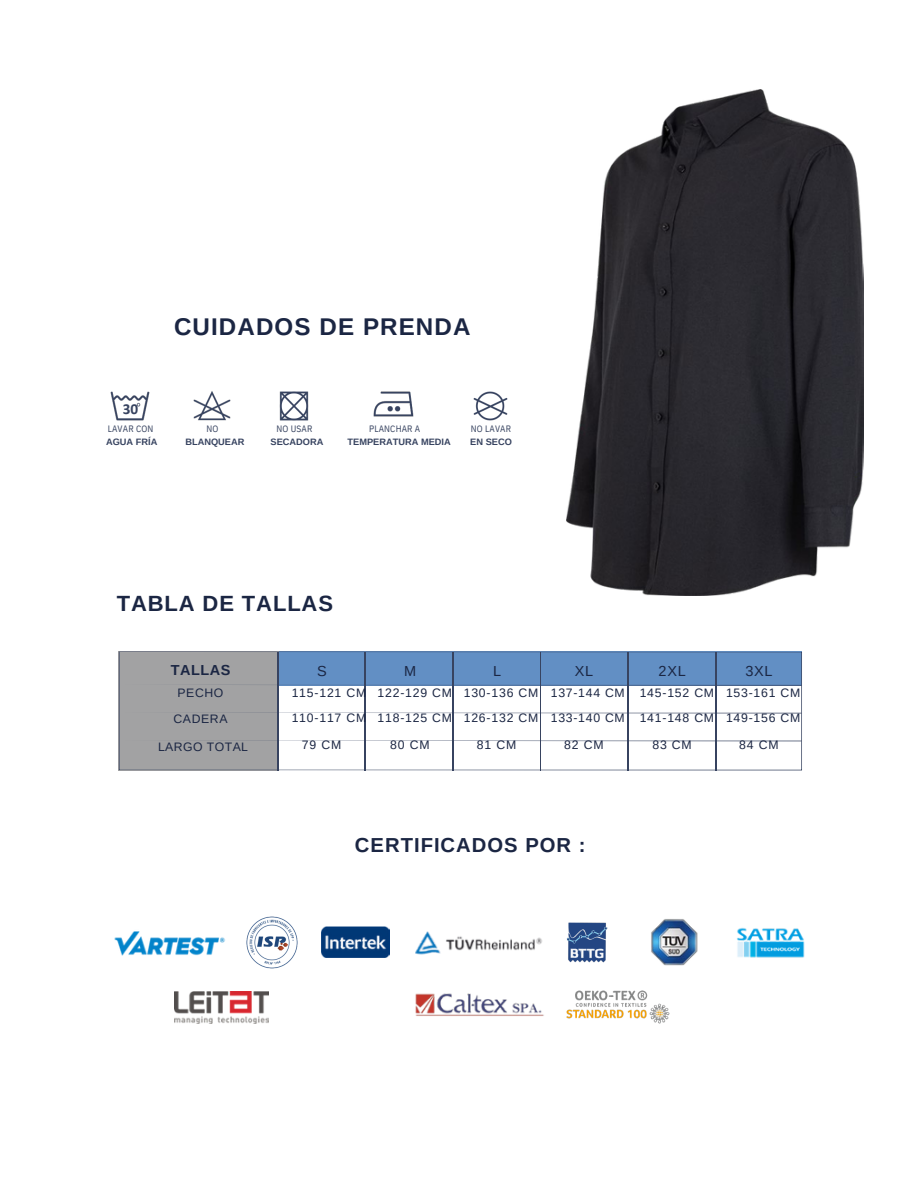
<style>
.page{position:relative;width:918px;height:1188px;background:#fff}
.page>*{position:absolute;margin:0;border:0;box-sizing:border-box;transform-origin:0 0}
.t1{font:700 24.15px "Arimo";letter-spacing:.045em;color:#1b2643}
.t2{font:700 22.05px "Arimo";letter-spacing:.04em;color:#1b2643}
.t3{font:700 20.25px "Arimo";letter-spacing:.05em;color:#1b2643}
.t4{font:700 15.3px "Calibri";color:#374360}
.t5{font:14.55px "Arimo";letter-spacing:.05em;color:#1b2643}
.t6{font:700 14.55px "Arimo";letter-spacing:.035em;color:#1b2643}
.t7{font:12.3px/24.8px "Arimo";letter-spacing:.065em;color:#1b2643}
.t8{font:12.3px "Arimo";letter-spacing:.035em;color:#1b2643}
.t9{font:700 9.3px "Arimo";color:#374360}
.t10{font:9.3px "IBM Plex Sans Cond";letter-spacing:.02em;color:#374360}
</style>
<div class="page">
<img style="left:566px;top:990px;width:104px;height:34px">
<img style="left:415px;top:993px;width:129px;height:23px">
<img style="left:174px;top:991px;width:95px;height:33px">
<img style="left:246px;top:916px;width:52px;height:53px">
<img style="left:737px;top:927px;width:68px;height:31px">
<img style="left:322px;top:926px;width:67px;height:32px">
<img style="left:566px;top:922px;width:42px;height:41px">
<img style="left:114px;top:931px;width:111px;height:25px">
<img style="left:415px;top:931px;width:127px;height:24px">
<img style="left:651px;top:919px;width:46px;height:47px">
<img style="left:110px;top:391px;width:40px;height:30px">
<img style="left:193px;top:391px;width:38px;height:30px">
<img style="left:279px;top:391px;width:30px;height:30px">
<img style="left:373px;top:391px;width:41px;height:26px">
<img style="left:473px;top:391px;width:35px;height:30px">
<svg style="left:119px;top:652px;width:683px;height:118px"></svg>
<img style="left:566px;top:90px;width:297px;height:505px">
<h1 class="t1" style="left:174px;top:313px;width:298px">CUIDADOS DE PRENDA</h1>
<p class="t4" style="left:123px;top:403px;width:17px">30</p>
<p class="t10" style="left:108px;top:422px;width:47px">LAVAR CON</p>
<h3 class="t9" style="left:106px;top:437px;width:53px">AGUA FRÍA</h3>
<h3 class="t10" style="left:207px;top:422px;width:13px">NO</h3>
<h3 class="t9" style="left:185px;top:437px;width:61px">BLANQUEAR</h3>
<h3 class="t10" style="left:277px;top:422px;width:37px">NO USAR</h3>
<h3 class="t9" style="left:271px;top:437px;width:54px">SECADORA</h3>
<h3 class="t10" style="left:369px;top:422px;width:53px">PLANCHAR A</h3>
<h3 class="t9" style="left:348px;top:437px;width:105px">TEMPERATURA MEDIA</h3>
<h2 class="t10" style="left:471px;top:422px;width:42px">NO LAVAR</h2>
<p class="t9" style="left:470px;top:437px;width:43px">EN SECO</p>
<p class="t2" style="left:117px;top:591px;width:218px">TABLA DE TALLAS</p>
<p class="t6" style="left:171px;top:662px;width:61px">TALLAS</p>
<p class="t7" style="left:174px;top:680px;width:55px;line-height:25.8px;text-align:center">PECHO<br>CADERA</p>
<p class="t8" style="left:158px;top:740px;width:92px">LARGO TOTAL</p>
<p class="t5" style="left:317px;top:662px;width:11px">S</p>
<p class="t7" style="left:292px;top:680px;width:76px">115-121 CM<br>110-117 CM</p>
<p class="t7" style="left:302px;top:732px;width:41px">79 CM</p>
<p class="t5" style="left:404px;top:662px;width:14px">M</p>
<p class="t7" style="left:378px;top:680px;width:76px">122-129 CM<br>118-125 CM</p>
<p class="t7" style="left:390px;top:732px;width:41px">80 CM</p>
<p class="t5" style="left:493px;top:662px;width:10px">L</p>
<p class="t7" style="left:464px;top:680px;width:76px">130-136 CM<br>126-132 CM</p>
<p class="t7" style="left:477px;top:732px;width:41px">81 CM</p>
<p class="t5" style="left:575px;top:662px;width:20px">XL</p>
<p class="t7" style="left:551px;top:680px;width:75px">137-144 CM<br>133-140 CM</p>
<p class="t7" style="left:564px;top:732px;width:41px">82 CM</p>
<p class="t5" style="left:659px;top:662px;width:29px">2XL</p>
<p class="t7" style="left:640px;top:680px;width:76px">145-152 CM<br>141-148 CM</p>
<p class="t7" style="left:652px;top:732px;width:41px">83 CM</p>
<p class="t5" style="left:745px;top:662px;width:29px">3XL</p>
<p class="t7" style="left:726px;top:680px;width:76px">153-161 CM<br>149-156 CM</p>
<p class="t7" style="left:739px;top:732px;width:41px">84 CM</p>
<p class="t3" style="left:355px;top:833px;width:232px">CERTIFICADOS POR :</p>
</div>
